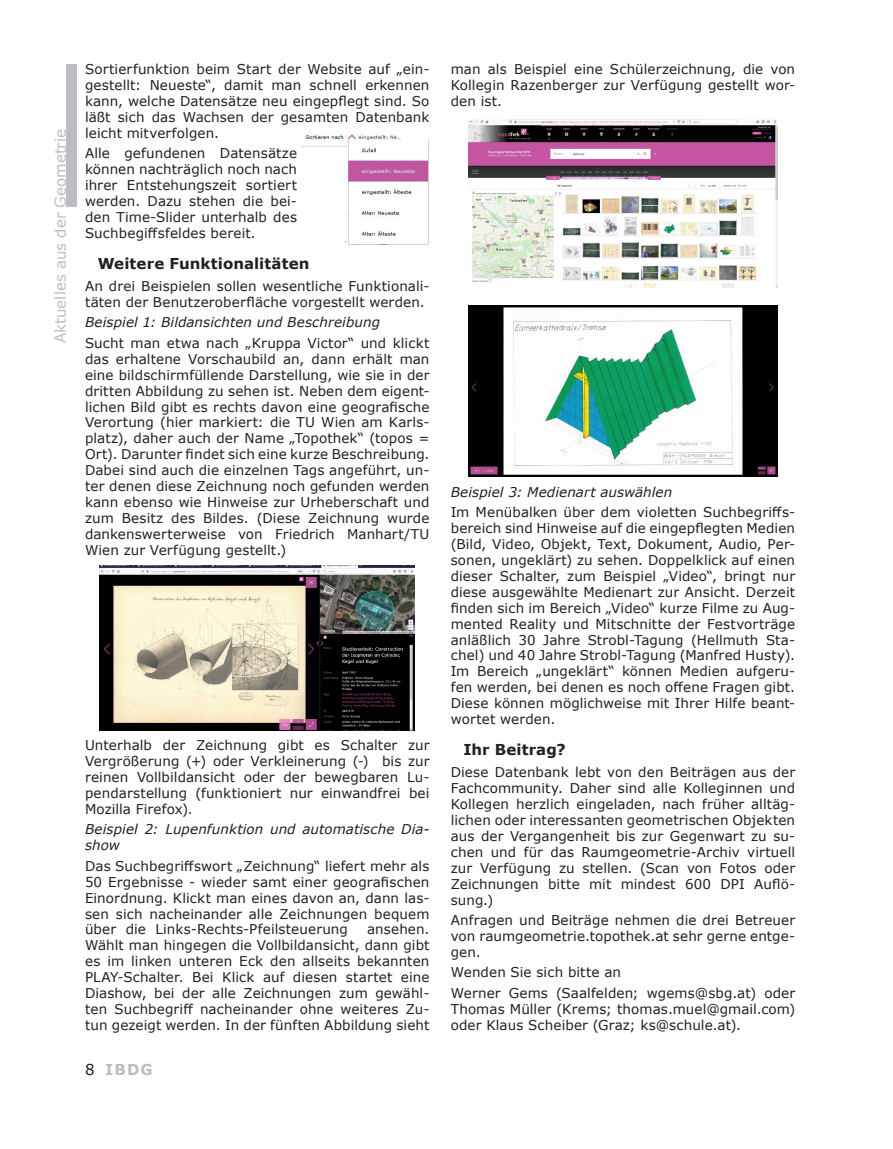
<style>
.page{position:relative;width:893px;height:1149px;background:#fff}
.page>*{position:absolute;margin:0;border:0;box-sizing:border-box;transform-origin:0 0}
.subsection{font:700 15px "Verdana";letter-spacing:.005em;color:#231f20}
.t1{font:15px "Verdana";color:#bcbdc0}
.t2{font:700 15px "Verdana";color:#bcbdc0}
.body{font:13.5px/15.9px "Verdana";letter-spacing:.005em;color:#231f20;text-align:justify}
.body-2{font:italic 13.5px/15.9px "Verdana";letter-spacing:.005em;color:#231f20}
.s1{font-weight:400;color:#231f20}
</style>
<div class="page">
<div style="left:66px;top:64px;width:11px;height:142px;background:#bcbdc0"></div>
<img style="left:301px;top:134px;width:128px;height:110px">
<img style="left:100px;top:566px;width:315px;height:164px">
<img style="left:468px;top:119px;width:310px;height:168px">
<img style="left:468px;top:306px;width:310px;height:170px">
<p class="t1" style="left:50px;top:343px;width:215px;rotate:-90deg">Aktuelles aus der Geometrie</p>
<p class="body" style="left:85px;top:61px;width:346px">Sortierfunktion beim Start der Website auf „ein&shy;gestellt: Neueste“, damit man schnell erkennen kann, welche Datensätze neu eingepflegt sind. So läßt sich das Wachsen der gesamten Datenbank leicht mitverfolgen.</p>
<p class="body" style="left:85px;top:145px;width:214px">Alle gefundenen Datensätze können nachträglich noch nach ihrer Entstehungszeit sortiert werden. Dazu stehen die bei&shy;den Time-Slider unterhalb des Suchbegiffsfeldes bereit.</p>
<p class="subsection" style="left:98px;top:253px;width:213px">Weitere Funktionalitäten</p>
<p class="body" style="left:85px;top:278px;width:346px">An drei Beispielen sollen wesentliche Funktionali&shy;täten der Benutzeroberfläche vorgestellt werden.</p>
<p class="body-2" style="left:85px;top:314px;width:297px">Beispiel 1: Bildansichten und Beschreibung</p>
<p class="body" style="left:85px;top:335px;width:346px">Sucht man etwa nach „Kruppa Victor“ und klickt das erhaltene Vorschaubild an, dann erhält man eine bildschirmfüllende Darstellung, wie sie in der dritten Abbildung zu sehen ist. Neben dem eigent&shy;lichen Bild gibt es rechts davon eine geografische Verortung (hier markiert: die TU Wien am Karls&shy;platz), daher auch der Name „Topothek“ (topos = Ort). Darunter findet sich eine kurze Beschreibung.<br>Dabei sind auch die einzelnen Tags angeführt, un&shy;ter denen diese Zeichnung noch gefunden werden kann ebenso wie Hinweise zur Urheberschaft und zum Besitz des Bildes. (Diese Zeichnung wurde dankenswerterweise von Friedrich Manhart/TU Wien zur Verfügung gestellt.)</p>
<p class="body" style="left:85px;top:737px;width:346px">Unterhalb der Zeichnung gibt es Schalter zur Vergrößerung (+) oder Verkleinerung (-) bis zur reinen Vollbildansicht oder der bewegbaren Lu&shy;pendarstellung (funktioniert nur einwandfrei bei Mozilla Firefox).</p>
<p class="body-2" style="left:85px;top:821px;width:346px">Beispiel 2: Lupenfunktion und automatische Dia&shy;show</p>
<p class="body" style="left:85px;top:857px;width:346px">Das Suchbegriffswort „Zeichnung“ liefert mehr als 50 Ergebnisse - wieder samt einer geografischen Einordnung. Klickt man eines davon an, dann las&shy;sen sich nacheinander alle Zeichnungen bequem über die Links-Rechts-Pfeilsteuerung</p>
<p class="body" style="left:85px;top:921px;width:346px;text-indent:282px">ansehen.<br>Wählt man hingegen die Vollbildansicht, dann gibt es im linken unteren Eck den allseits bekannten PLAY-Schalter. Bei Klick auf diesen startet eine Diashow, bei der alle Zeichnungen zum gewähl&shy;ten Suchbegriff nacheinander ohne weiteres Zu&shy;tun gezeigt werden. In der fünften Abbildung sieht</p>
<p class="t2" style="left:85px;top:1058px;width:69px"><span class="s1">8</span> IBDG</p>
<p class="body" style="left:451px;top:61px;width:346px">man als Beispiel eine Schülerzeichnung, die von Kollegin Razenberger zur Verfügung gestellt wor&shy;den ist.</p>
<p class="body-2" style="left:451px;top:483px;width:223px">Beispiel 3: Medienart auswählen</p>
<p class="body" style="left:451px;top:504px;width:346px">Im Menübalken über dem violetten Suchbegriffs&shy;bereich sind Hinweise auf die eingepflegten Medien (Bild, Video, Objekt, Text, Dokument, Audio, Per&shy;sonen, ungeklärt) zu sehen. Doppelklick auf einen dieser Schalter, zum Beispiel „Video“, bringt nur diese ausgewählte Medienart zur Ansicht. Derzeit finden sich im Bereich „Video“ kurze Filme zu Aug&shy;mented Reality und Mitschnitte der Festvorträge anläßlich 30 Jahre Strobl-Tagung (Hellmuth Sta&shy;chel) und 40 Jahre Strobl-Tagung (Manfred Husty).<br>Im Bereich „ungeklärt“ können Medien aufgeru&shy;fen werden, bei denen es noch offene Fragen gibt.<br>Diese können möglichweise mit Ihrer Hilfe beant&shy;wortet werden.</p>
<p class="subsection" style="left:463px;top:738px;width:104px">Ihr Beitrag?</p>
<p class="body" style="left:451px;top:764px;width:346px">Diese Datenbank lebt von den Beiträgen aus der Fachcommunity. Daher sind alle Kolleginnen und Kollegen herzlich eingeladen, nach früher alltäg&shy;lichen oder interessanten geometrischen Objekten aus der Vergangenheit bis zur Gegenwart zu su&shy;chen und für das Raumgeometrie-Archiv virtuell zur Verfügung zu stellen. (Scan von Fotos oder Zeichnungen bitte mit mindest 600 DPI Auflö&shy;sung.)</p>
<p class="body" style="left:451px;top:911px;width:346px">Anfragen und Beiträge nehmen die drei Betreuer von raumgeometrie.topothek.at sehr gerne entge&shy;gen.</p>
<p class="body" style="left:451px;top:964px;width:172px">Wenden Sie sich bitte an</p>
<p class="body" style="left:451px;top:984px;width:346px">Werner Gems (Saalfelden; wgems@sbg.at) oder Thomas Müller (Krems; thomas.muel@gmail.com) oder Klaus Scheiber (Graz; ks@schule.at).</p>
</div>
